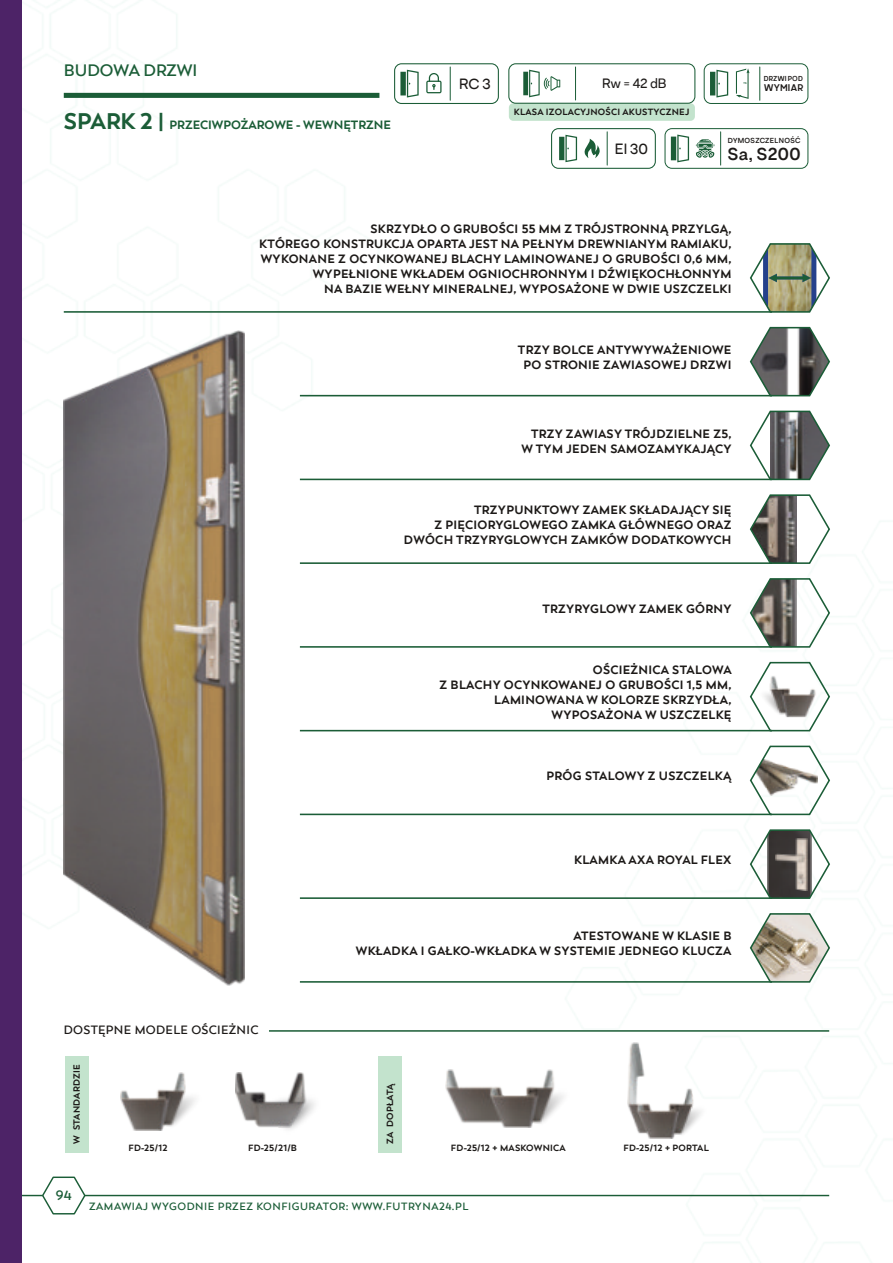
<style>
.page{position:relative;width:893px;height:1263px;background:#fff}
.page>*{position:absolute;margin:0;border:0;box-sizing:border-box;transform-origin:0 0}
.t1{font:600 17.25px "Armin Soft";letter-spacing:.03em;color:#1d1a18}
.t2{font:600 16.5px "Facundo";color:#1b5d37}
.t3{font:14.85px "Armin Soft";color:#1d1a18}
.t4{font:13.5px "Armin Soft";color:#1d1a18}
.t5{font:600 13.5px "Facundo";color:#1b5d37}
.t6{font:700 12px/15px "Facundo";letter-spacing:.025em;color:#1d1a18;text-align:right}
.t7{font:700 12px "Facundo";color:#1b5d37}
.t8{font:600 12px "Facundo";letter-spacing:.025em;color:#1d1a18}
.t9{font:600 10.5px "Facundo";letter-spacing:.05em;color:#1b5d37}
.t10{font:9.45px "Mula";color:#1d1a18}
.t11{font:700 9px "Facundo";letter-spacing:.025em;color:#1d1a18}
.t12{font:600 7.2px "Armin Soft";letter-spacing:.05em;color:#1d1a18}
.t13{font:7.05px "Mula";color:#1d1a18}
.s1{font-size:22.5px}
</style>
<div class="page">
<img style="left:22px;top:0;width:866px;height:1263px">
<hr style="left:85px;top:1195px;width:744px;height:1px;background:#1b5d37">
<hr style="left:0;top:1195px;width:43px;height:1px;background:#1b5d37">
<svg style="left:41px;top:1175px;width:45px;height:40px"></svg>
<div style="left:0;top:0;width:22px;height:1263px;background:#4d2367"></div>
<hr style="left:269px;top:1030px;width:560px;height:2px;background:#1b5d37">
<img style="left:121px;top:1072px;width:82px;height:58px">
<img style="left:235px;top:1072px;width:88px;height:63px">
<img style="left:445px;top:1070px;width:126px;height:57px">
<img style="left:627px;top:1042px;width:82px;height:97px">
<div style="left:65px;top:1056px;width:23px;height:96px;background:#c3e3cd"></div>
<div style="left:378px;top:1056px;width:24px;height:96px;background:#c3e3cd"></div>
<div style="left:64px;top:93px;width:315px;height:5px;background:#1b5d37"></div>
<div style="left:400px;top:72px;width:6px;height:23px;background:#1b5d37"></div>
<svg style="left:407px;top:70px;width:12px;height:28px"></svg>
<svg style="left:426px;top:73px;width:16px;height:20px"></svg>
<hr style="left:450px;top:67px;width:1px;height:33px;background:#1b5d37">
<div style="left:394px;top:63px;width:105px;height:41px;border:1px solid #1b5d37;border-radius:7px"></div>
<div style="left:559px;top:137px;width:5px;height:23px;background:#1b5d37"></div>
<svg style="left:565px;top:135px;width:35px;height:27px"></svg>
<div style="left:551px;top:128px;width:105px;height:41px;border:1px solid #1b5d37;border-radius:7px"></div>
<hr style="left:607px;top:132px;width:1px;height:33px;background:#1b5d37">
<div style="left:671px;top:137px;width:5px;height:23px;background:#1b5d37"></div>
<svg style="left:677px;top:135px;width:12px;height:27px"></svg>
<hr style="left:720px;top:132px;width:1px;height:33px;background:#1b5d37">
<div style="left:664px;top:128px;width:144px;height:41px;border:1px solid #1b5d37;border-radius:7px"></div>
<svg style="left:695px;top:139px;width:20px;height:19px"></svg>
<svg style="left:736px;top:68px;width:13px;height:31px"></svg>
<div style="left:710px;top:72px;width:5px;height:23px;background:#1b5d37"></div>
<svg style="left:716px;top:70px;width:12px;height:28px"></svg>
<hr style="left:759px;top:67px;width:1px;height:33px;background:#1b5d37">
<div style="left:704px;top:63px;width:104px;height:41px;border:1px solid #1b5d37;border-radius:7px"></div>
<svg style="left:749px;top:661px;width:82px;height:71px"></svg>
<hr style="left:300px;top:730px;width:472px;height:1px;background:#1b5d37">
<svg style="left:749px;top:745px;width:82px;height:71px"></svg>
<hr style="left:300px;top:814px;width:472px;height:1px;background:#1b5d37">
<svg style="left:749px;top:828px;width:82px;height:72px"></svg>
<hr style="left:300px;top:897px;width:472px;height:2px;background:#1b5d37">
<svg style="left:749px;top:494px;width:82px;height:71px"></svg>
<hr style="left:300px;top:562px;width:472px;height:2px;background:#1b5d37">
<svg style="left:749px;top:577px;width:82px;height:71px"></svg>
<hr style="left:300px;top:646px;width:472px;height:2px;background:#1b5d37">
<svg style="left:749px;top:410px;width:82px;height:71px"></svg>
<hr style="left:300px;top:479px;width:472px;height:1px;background:#1b5d37">
<svg style="left:749px;top:912px;width:82px;height:71px"></svg>
<hr style="left:300px;top:981px;width:472px;height:2px;background:#1b5d37">
<svg style="left:749px;top:326px;width:82px;height:71px"></svg>
<hr style="left:300px;top:395px;width:472px;height:1px;background:#1b5d37">
<svg style="left:749px;top:242px;width:82px;height:71px"></svg>
<hr style="left:64px;top:311px;width:708px;height:2px;background:#1b5d37">
<div style="left:509px;top:103px;width:186px;height:18px;background:#c3e3cd;border-radius:4px"></div>
<div style="left:523px;top:72px;width:5px;height:23px;background:#1b5d37"></div>
<svg style="left:529px;top:70px;width:31px;height:27px"></svg>
<div style="left:508px;top:63px;width:187px;height:41px;border:1px solid #1b5d37;border-radius:7px"></div>
<hr style="left:575px;top:67px;width:1px;height:33px;background:#1b5d37">
<img style="left:63px;top:330px;width:182px;height:656px">
<h2 class="t2" style="left:64px;top:59px;width:135px">BUDOWA DRZWI</h2>
<p class="t7" style="left:64px;top:117px;width:329px"><span class="s1">SPARK 2 |</span> PRZECIWPOŻAROWE - WEWNĘTRZNE</p>
<p class="t3" style="left:459px;top:78px;width:33px">RC 3</p>
<p class="t4" style="left:602px;top:79px;width:66px">Rw = 42 dB</p>
<p class="t11" style="left:514px;top:106px;width:177px">KLASA IZOLACYJNOŚCI AKUSTYCZNEJ</p>
<p class="t3" style="left:615px;top:143px;width:35px">EI 30</p>
<p class="t13" style="left:764px;top:76px;width:40px">DRZWI POD</p>
<p class="t10" style="left:764px;top:84px;width:41px">WYMIAR</p>
<p class="t12" style="left:728px;top:137px;width:74px">DYMOSZCZELNOŚĆ</p>
<h1 class="t1" style="left:728px;top:147px;width:74px">Sa, S200</h1>
<p class="t6" style="left:259px;top:222px;width:474px">SKRZYDŁO O GRUBOŚCI 55 MM Z TRÓJSTRONNĄ PRZYLGĄ,<br>KTÓREGO KONSTRUKCJA OPARTA JEST NA PEŁNYM DREWNIANYM RAMIAKU, WYKONANE Z OCYNKOWANEJ BLACHY LAMINOWANEJ O GRUBOŚCI 0,6 MM, WYPEŁNIONE WKŁADEM OGNIOCHRONNYM I DŹWIĘKOCHŁONNYM<br>NA BAZIE WEŁNY MINERALNEJ, WYPOSAŻONE W DWIE USZCZELKI</p>
<p class="t6" style="left:518px;top:343px;width:215px;text-align:center">TRZY BOLCE ANTYWYWAŻENIOWE<br>PO STRONIE ZAWIASOWEJ DRZWI</p>
<p class="t6" style="left:522px;top:426px;width:212px">TRZY ZAWIASY TRÓJDZIELNE Z5,<br>W TYM JEDEN SAMOZAMYKAJĄCY</p>
<p class="t6" style="left:404px;top:503px;width:329px">TRZYPUNKTOWY ZAMEK SKŁADAJĄCY SIĘ<br>Z PIĘCIORYGLOWEGO ZAMKA GŁÓWNEGO ORAZ<br>DWÓCH TRZYRYGLOWYCH ZAMKÓW DODATKOWYCH</p>
<p class="t6" style="left:542px;top:601px;width:191px">TRZYRYGLOWY ZAMEK GÓRNY</p>
<p class="t6" style="left:439px;top:663px;width:294px">OŚCIEŻNICA STALOWA<br>Z BLACHY OCYNKOWANEJ O GRUBOŚCI 1,5 MM,<br>LAMINOWANA W KOLORZE SKRZYDŁA,<br>WYPOSAŻONA W USZCZELKĘ</p>
<p class="t6" style="left:547px;top:769px;width:186px">PRÓG STALOWY Z USZCZELKĄ</p>
<p class="t6" style="left:574px;top:853px;width:159px">KLAMKA AXA ROYAL FLEX</p>
<p class="t8" style="left:64px;top:1022px;width:196px">DOSTĘPNE MODELE OŚCIEŻNIC</p>
<p class="t6" style="left:356px;top:929px;width:377px">ATESTOWANE W KLASIE B<br>WKŁADKA I GAŁKO-WKŁADKA W SYSTEMIE JEDNEGO KLUCZA</p>
<p class="t11" style="left:71px;top:1143px;width:81px;rotate:-90deg">W STANDARDZIE</p>
<p class="t11" style="left:384px;top:1143px;width:62px;rotate:-90deg">ZA DOPŁATĄ</p>
<p class="t11" style="left:128px;top:1142px;width:41px">FD-25/12</p>
<p class="t11" style="left:248px;top:1142px;width:50px">FD-25/21/B</p>
<p class="t11" style="left:451px;top:1142px;width:116px">FD-25/12 + MASKOWNICA</p>
<p class="t11" style="left:623px;top:1142px;width:87px">FD-25/12 + PORTAL</p>
<p class="t5" style="left:56px;top:1187px;width:17px">94</p>
<p class="t9" style="left:89px;top:1199px;width:381px">ZAMAWIAJ WYGODNIE PRZEZ KONFIGURATOR: WWW.FUTRYNA24.PL</p>
</div>
